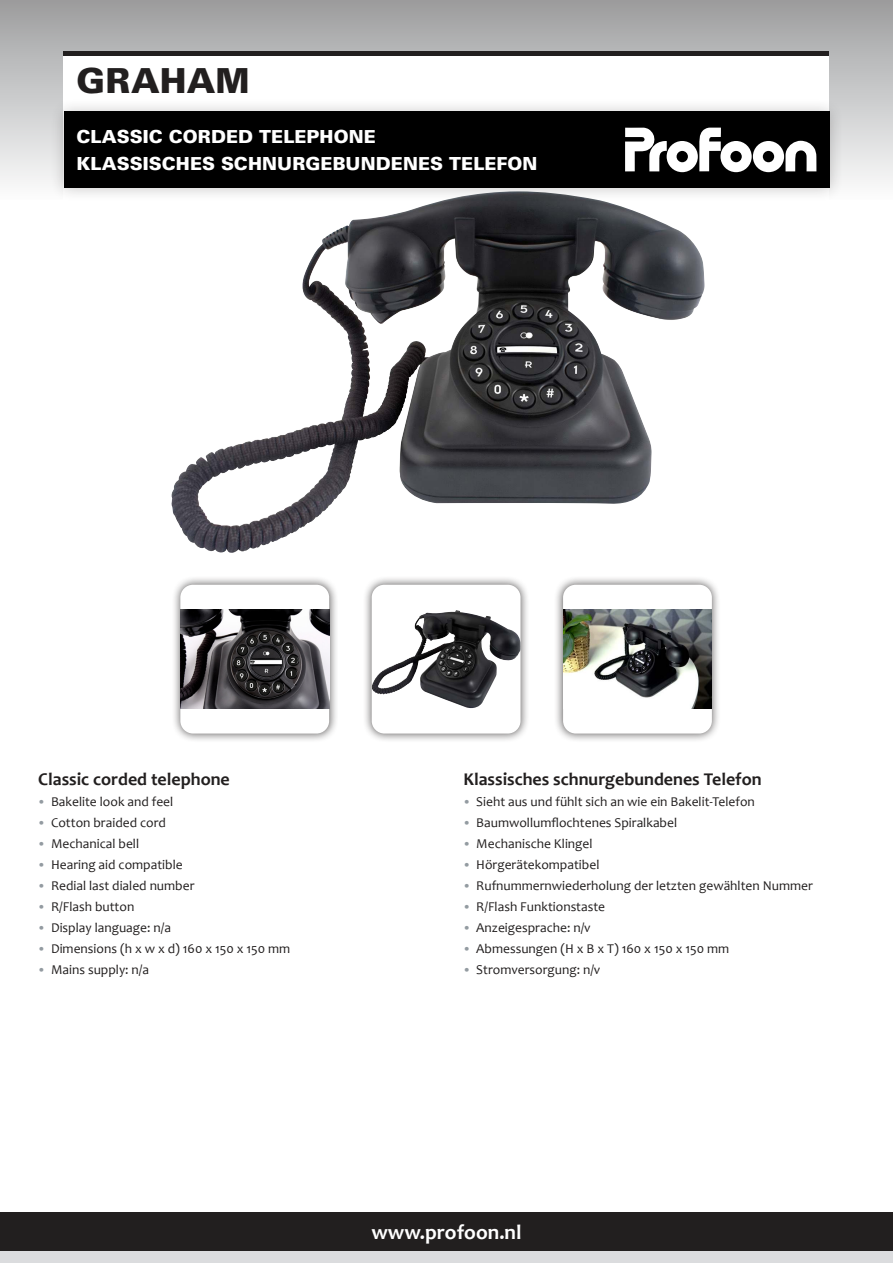
<style>
.page{position:relative;width:893px;height:1263px;background:#fff}
.page>*{position:absolute;margin:0;border:0;box-sizing:border-box;transform-origin:0 0}
.t1{font:900 34.5px "Univers LT Std";color:#221f1f}
.t2{font:700 21px "Candara";color:#fff}
.t3{font:900 18px/27px "Univers LT Std";letter-spacing:.005em;color:#fff}
.t4{font:700 18px "Candara";color:#221f1f}
.t5{font:13.5px "Candara";color:#221f1f}
.s1{font-family:"Calibri";font-weight:300;color:#939ba1}
</style>
<div class="page">
<div style="left:0;top:1242px;width:893px;height:21px;background:#dbdcde"></div>
<img style="left:0;top:1px;width:893px;height:181px">
<div style="left:64px;top:51px;width:765px;height:502px;background:#fff"></div>
<svg style="left:487px;top:203px;width:218px;height:301px"></svg>
<img style="left:171px;top:203px;width:316px;height:350px">
<hr style="left:64px;top:51px;width:765px;height:4px;background:#221f1f">
<div style="left:49px;top:97px;width:795px;height:106px;background:#221f1f;opacity:.25"></div>
<div style="left:64px;top:112px;width:766px;height:76px;background:#000"></div>
<div style="left:171px;top:576px;width:167px;height:167px;background:#221f1f;opacity:.75"></div>
<div style="left:180px;top:585px;width:149px;height:148px;background:#fff;border-radius:13px"></div>
<img style="left:180px;top:609px;width:149px;height:100px">
<div style="left:363px;top:576px;width:167px;height:167px;background:#221f1f;opacity:.75"></div>
<svg style="left:372px;top:585px;width:148px;height:148px"></svg>
<img style="left:372px;top:610px;width:83px;height:85px">
<div style="left:554px;top:576px;width:167px;height:167px;background:#221f1f;opacity:.75"></div>
<div style="left:563px;top:585px;width:149px;height:148px;background:#fff;border-radius:13px"></div>
<img style="left:563px;top:609px;width:149px;height:100px">
<svg style="left:625px;top:128px;width:191px;height:44px"></svg>
<div style="left:0;top:1212px;width:893px;height:38px;background:#221f1f"></div>
<h1 class="t1" style="left:77px;top:61px;width:175px">GRAHAM</h1>
<h3 class="t3" style="left:76px;top:123px;width:463px">CLASSIC CORDED TELEPHONE<br>KLASSISCHES SCHNURGEBUNDENES TELEFON</h3>
<h3 class="t4" style="left:38px;top:772px;width:193px">Classic corded telephone</h3>
<p class="t5" style="left:38px;top:796px;width:137px"><span class="s1">•</span> Bakelite look and feel</p>
<p class="t5" style="left:38px;top:817px;width:129px"><span class="s1">•</span> Cotton braided cord</p>
<p class="t5" style="left:38px;top:838px;width:102px"><span class="s1">•</span> Mechanical bell</p>
<p class="t5" style="left:38px;top:859px;width:146px"><span class="s1">•</span> Hearing aid compatible</p>
<p class="t5" style="left:38px;top:880px;width:158px"><span class="s1">•</span> Redial last dialed number</p>
<p class="t5" style="left:38px;top:901px;width:98px"><span class="s1">•</span> R/Flash button</p>
<p class="t5" style="left:38px;top:922px;width:134px"><span class="s1">•</span> Display language: n/a</p>
<p class="t5" style="left:38px;top:943px;width:254px"><span class="s1">•</span> Dimensions (h x w x d) 160 x 150 x 150 mm</p>
<p class="t5" style="left:38px;top:964px;width:112px"><span class="s1">•</span> Mains supply: n/a</p>
<h3 class="t4" style="left:463px;top:772px;width:300px">Klassisches schnurgebundenes Telefon</h3>
<p class="t5" style="left:463px;top:796px;width:293px"><span class="s1">•</span> Sieht aus und fühlt sich an wie ein Bakelit-Telefon</p>
<p class="t5" style="left:463px;top:814px;width:215px"><span class="s1">•</span> Baumwollumflochtenes Spiralkabel</p>
<p class="t5" style="left:463px;top:838px;width:131px"><span class="s1">•</span> Mechanische Klingel</p>
<p class="t5" style="left:463px;top:859px;width:137px"><span class="s1">•</span> Hörgerätekompatibel</p>
<p class="t5" style="left:463px;top:880px;width:351px"><span class="s1">•</span> Rufnummernwiederholung der letzten gewählten Nummer</p>
<p class="t5" style="left:463px;top:901px;width:143px"><span class="s1">•</span> R/Flash Funktionstaste</p>
<p class="t5" style="left:463px;top:922px;width:129px"><span class="s1">•</span> Anzeigesprache: n/v</p>
<p class="t5" style="left:463px;top:943px;width:267px"><span class="s1">•</span> Abmessungen (H x B x T) 160 x 150 x 150 mm</p>
<p class="t5" style="left:463px;top:964px;width:138px"><span class="s1">•</span> Stromversorgung: n/v</p>
<h2 class="t2" style="left:371px;top:1224px;width:152px">www.profoon.nl</h2>
</div>
